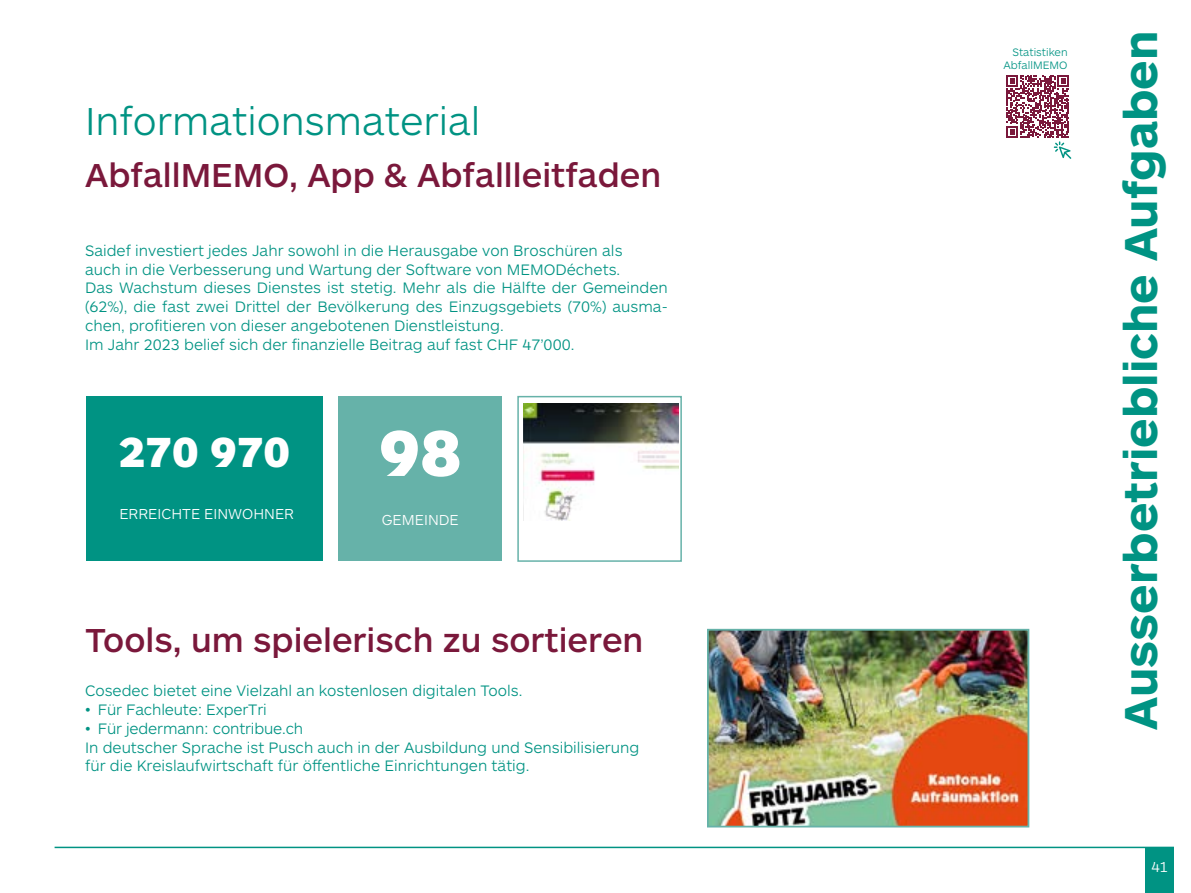
<style>
.page{position:relative;width:1191px;height:893px;background:#fff}
.page>*{position:absolute;margin:0;border:0;box-sizing:border-box;transform-origin:0 0}
.t1{font:900 67.2px "ARS Maquette Pro";color:#fff}
.t2{font:700 48px "ARS Maquette Pro";color:#009383}
.t3{font:900 43.65px "ARS Maquette Pro";color:#fff}
.t4{font:300 40.5px "ARS Maquette Pro";color:#009383}
.t5{font:500 34.5px "ARS Maquette Pro";color:#7a183b}
.t6{font:300 15.75px/18.9px "ARS Maquette Pro";color:#009383}
.t7{font:300 15px "ARS Maquette Pro";color:#fff}
.t8{font:300 11.1px/13.4px "ARS Maquette Pro";color:#009383;text-align:right}
</style>
<div class="page">
<hr style="left:55px;top:847px;width:1119px;height:1px;background:#009383">
<div style="left:1145px;top:847px;width:29px;height:46px;background:#009383"></div>
<div style="left:86px;top:397px;width:237px;height:164px;background:#009383"></div>
<div style="left:339px;top:397px;width:163px;height:164px;background:#66b2a9"></div>
<div style="left:517px;top:396px;width:165px;height:166px;border:2px solid #66b2a9"></div>
<img style="left:524px;top:403px;width:154px;height:118px">
<img style="left:710px;top:632px;width:316px;height:192px">
<div style="left:707px;top:629px;width:322px;height:198px;border:2px solid #66b2a9"></div>
<svg style="left:1006px;top:75px;width:65px;height:84px"></svg>
<h3 class="t4" style="left:85px;top:95px;width:397px">Informationsmaterial</h3>
<h3 class="t5" style="left:85px;top:153px;width:578px">AbfallMEMO, App &amp; Abfallleitfaden</h3>
<p class="t6" style="left:85px;top:240px;width:584px">Saidef investiert jedes Jahr sowohl in die Herausgabe von Broschüren als<br>auch in die Verbesserung und Wartung der Software von MEMODéchets.<br>Das Wachstum dieses Dienstes ist stetig. Mehr als die Hälfte der Gemeinden (62%), die fast zwei Drittel der Bevölkerung des Einzugsgebiets (70%) ausma&shy;chen, profitieren von dieser angebotenen Dienstleistung.<br>Im Jahr 2023 belief sich der finanzielle Beitrag auf fast CHF 47’000.</p>
<h3 class="t3" style="left:119px;top:424px;width:173px">270 970</h3>
<h1 class="t1" style="left:379px;top:409px;width:83px">98</h1>
<p class="t7" style="left:119px;top:504px;width:176px">ERREICHTE EINWOHNER</p>
<p class="t7" style="left:382px;top:510px;width:79px">GEMEINDE</p>
<h3 class="t5" style="left:85px;top:618px;width:560px">Tools, um spielerisch zu sortieren</h3>
<p class="t6" style="left:85px;top:680px;width:439px">Cosedec bietet eine Vielzahl an kostenlosen digitalen Tools.</p>
<p class="t6" style="left:85px;top:699px;width:183px">• Für Fachleute: ExperTri</p>
<p class="t6" style="left:85px;top:718px;width:556px">• Für jedermann: contribue.ch<br>In deutscher Sprache ist Pusch auch in der Ausbildung und Sensibilisierung für die Kreislaufwirtschaft für öffentliche Einrichtungen tätig.</p>
<p class="t8" style="left:1003px;top:45px;width:66px">Statistiken<br>AbfallMEMO</p>
<h2 class="t2" style="left:1109px;top:730px;width:701px;rotate:-90deg">Ausserbetriebliche Aufgaben</h2>
<p class="t7" style="left:1151px;top:857px;width:18px">41</p>
</div>
